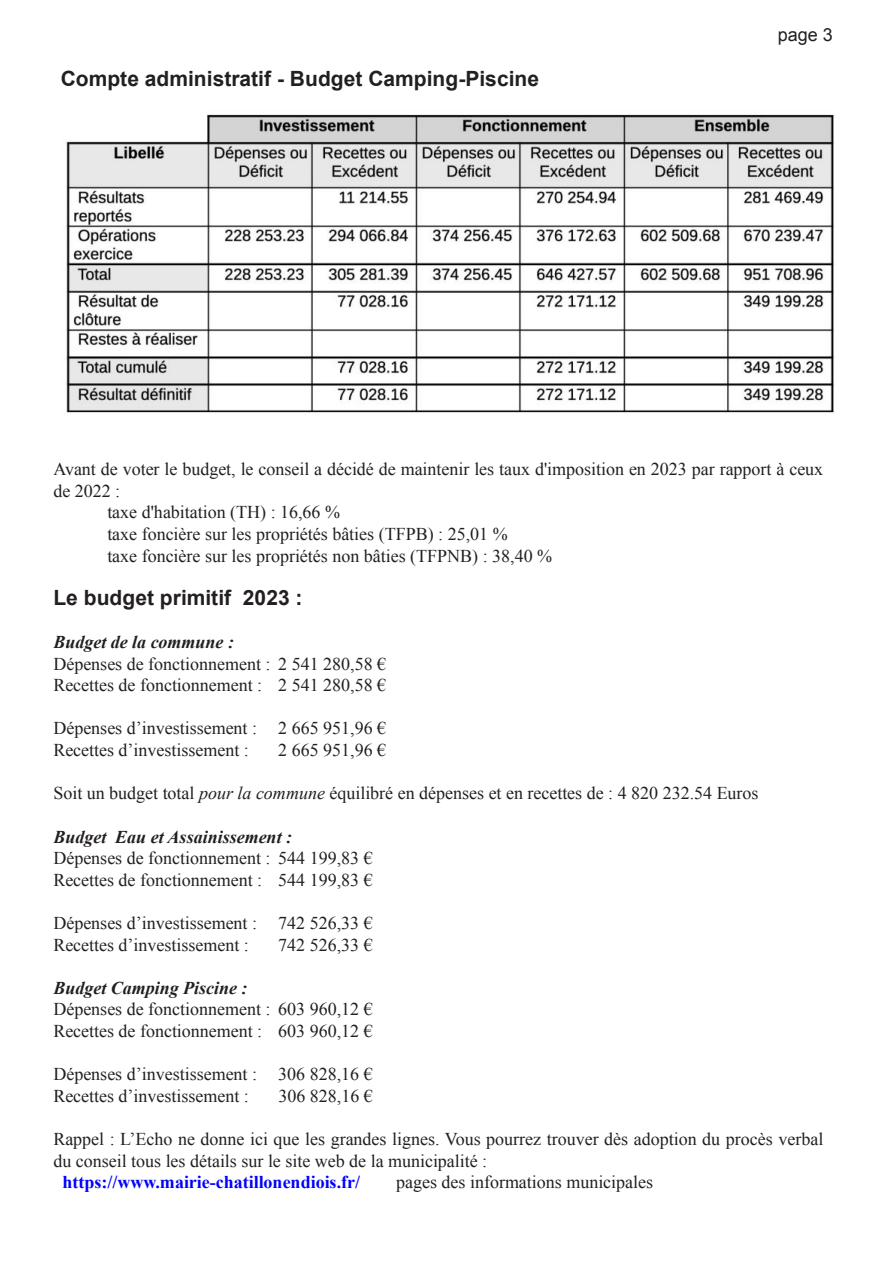
<style>
.page{position:relative;width:893px;height:1263px;background:#fff}
.page>*{position:absolute;margin:0;border:0;box-sizing:border-box;transform-origin:0 0}
.t1{font:700 21px "Arial";color:#231f20}
.t2{font:18px/21.6px "Times New Roman";color:#231f20}
.t3{font:italic 700 18px "Times New Roman";color:#231f20}
.t4{font:700 18px "Times New Roman";color:#00f}
.t5{font:18px "Arial";color:#231f20}
.s1{font-style:italic}
</style>
<div class="page">
<img style="left:66px;top:114px;width:768px;height:299px">
<p class="t1" style="left:61px;top:65px;width:480px">Compte administratif - Budget Camping-Piscine</p>
<p class="t5" style="left:778px;top:23px;width:57px">page 3</p>
<p class="t2" style="left:53px;top:458px;width:771px">Avant de voter le budget, le conseil a décidé de maintenir les taux d'imposition en 2023 par rapport à ceux</p>
<p class="t2" style="left:53px;top:480px;width:68px">de 2022 :</p>
<p class="t2" style="left:107px;top:501px;width:234px">taxe d'habitation (TH) : 16,66 %</p>
<p class="t2" style="left:107px;top:523px;width:402px">taxe foncière sur les propriétés bâties (TFPB) : 25,01 %</p>
<p class="t2" style="left:107px;top:544px;width:446px">taxe foncière sur les propriétés non bâties (TFPNB) : 38,40 %</p>
<p class="t1" style="left:53px;top:584px;width:251px">Le budget primitif 2023 :</p>
<p class="t3" style="left:53px;top:629px;width:182px">Budget de la commune :</p>
<p class="t2" style="left:53px;top:652px;width:334px">Dépenses de fonctionnement : 2 541 280,58 €<br>Recettes de fonctionnement : 2 541 280,58 €</p>
<p class="t2" style="left:53px;top:717px;width:334px">Dépenses d’investissement : 2 665 951,96 €<br>Recettes d’investissement :</p>
<p class="t2" style="left:278px;top:739px;width:109px">2 665 951,96 €</p>
<p class="t2" style="left:53px;top:782px;width:707px">Soit un budget total <span class="s1">pour la commune</span> équilibré en dépenses et en recettes de : 4 820 232.54 Euros</p>
<p class="t3" style="left:53px;top:824px;width:240px">Budget Eau et Assainissement :</p>
<p class="t2" style="left:53px;top:847px;width:321px">Dépenses de fonctionnement : 544 199,83 €<br>Recettes de fonctionnement : 544 199,83 €</p>
<p class="t2" style="left:53px;top:912px;width:321px">Dépenses d’investissement : 742 526,33 €<br>Recettes d’investissement :</p>
<p class="t2" style="left:278px;top:933px;width:96px">742 526,33 €</p>
<p class="t3" style="left:53px;top:975px;width:196px">Budget Camping Piscine :</p>
<p class="t2" style="left:53px;top:998px;width:321px">Dépenses de fonctionnement : 603 960,12 €<br>Recettes de fonctionnement : 603 960,12 €</p>
<p class="t2" style="left:53px;top:1063px;width:321px">Dépenses d’investissement : 306 828,16 €<br>Recettes d’investissement :</p>
<p class="t2" style="left:278px;top:1084px;width:96px">306 828,16 €</p>
<p class="t2" style="left:53px;top:1128px;width:771px">Rappel : L’Echo ne donne ici que les grandes lignes. Vous pourrez trouver dès adoption du procès verbal du conseil tous les détails sur le site web de la municipalité :</p>
<p class="t4" style="left:62px;top:1170px;width:299px">https://www.mairie-chatillonendiois.fr/</p>
<p class="t2" style="left:396px;top:1171px;width:258px">pages des informations municipales</p>
</div>
